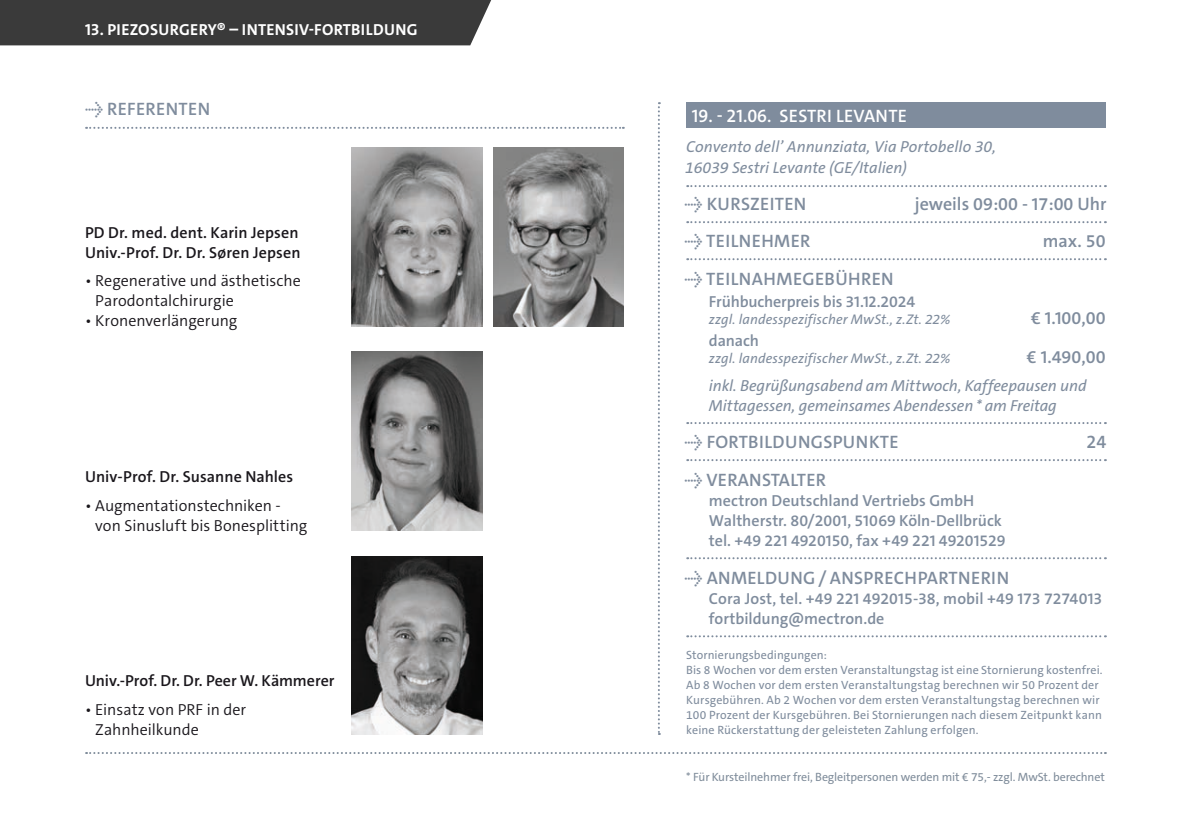
<style>
.page{position:relative;width:1191px;height:840px;background:#fff}
.page>*{position:absolute;margin:0;border:0;box-sizing:border-box;transform-origin:0 0}
.t1{font:600 18px "The Sans C5";letter-spacing:.02em;color:#7f8c9d}
.t2{font:600 18px "The Sans C5";letter-spacing:.02em;color:#fff}
.t3{font:600 18px "The Sans C5";color:#7f8c9d}
.t4{font:600 16px/20px "The Sans C5";color:#7f8c9d}
.t5{font:italic 16px/21px "The Sans C5";letter-spacing:-.005em;color:#7f8c9d}
.t6{font:300 16px/20px "The Sans C5";color:#1a171c}
.t7{font:600 16px/20px "The Sans C5";letter-spacing:.005em;color:#1a171c}
.t8{font:700 16px "The Sans C5";letter-spacing:.02em;color:#fff}
.t9{font:italic 14px "The Sans C5";letter-spacing:.005em;color:#7f8c9d}
.t10{font:12px/15px "The Sans C5";letter-spacing:.01em;color:#7f8c9d}
.t11{font:12px "The Sans C5";letter-spacing:-.01em;color:#808d9b}
</style>
<div class="page">
<svg style="left:86px;top:752px;width:1020px;height:1px"></svg>
<svg style="left:86px;top:127px;width:538px;height:2px"></svg>
<img style="left:351px;top:556px;width:131px;height:178px">
<img style="left:351px;top:351px;width:131px;height:179px">
<img style="left:351px;top:147px;width:131px;height:179px">
<img style="left:493px;top:147px;width:131px;height:179px">
<div style="left:0;top:0;width:491px;height:45px;background:#3a3a3a"></div>
<svg style="left:687px;top:185px;width:419px;height:2px"></svg>
<svg style="left:687px;top:221px;width:419px;height:2px"></svg>
<svg style="left:687px;top:258px;width:419px;height:2px"></svg>
<svg style="left:687px;top:422px;width:419px;height:2px"></svg>
<svg style="left:687px;top:459px;width:419px;height:2px"></svg>
<svg style="left:687px;top:557px;width:419px;height:2px"></svg>
<svg style="left:687px;top:635px;width:419px;height:2px"></svg>
<div style="left:686px;top:102px;width:420px;height:26px;background:#7f8c9d"></div>
<svg style="left:658px;top:102px;width:2px;height:632px"></svg>
<h2 class="t8" style="left:85px;top:19px;width:334px">13. PIEZOSURGERY® – INTENSIV-FORTBILDUNG</h2>
<h1 class="t1" style="left:85px;top:98px;width:127px">→ REFERENTEN</h1>
<h2 class="t7" style="left:85px;top:222px;width:217px">PD Dr. med. dent. Karin Jepsen<br>Univ.-Prof. Dr. Dr. Søren Jepsen</h2>
<h2 class="t6" style="left:95px;top:271px;width:207px;text-indent:-10px">• Regenerative und ästhetische<br>Parodontalchirurgie</h2>
<h2 class="t6" style="left:85px;top:311px;width:154px">• Kronenverlängerung</h2>
<h2 class="t7" style="left:85px;top:466px;width:210px">Univ-Prof. Dr. Susanne Nahles</h2>
<h2 class="t6" style="left:95px;top:495px;width:213px;text-indent:-10px">• Augmentationstechniken - von Sinusluft bis Bonesplitting</h2>
<h2 class="t7" style="left:85px;top:670px;width:251px">Univ.-Prof. Dr. Dr. Peer W. Kämmerer</h2>
<h2 class="t6" style="left:95px;top:699px;width:152px;text-indent:-10px">• Einsatz von PRF in der<br>Zahnheilkunde</h2>
<h1 class="t2" style="left:692px;top:104px;width:217px">19. - 21.06. SESTRI LEVANTE</h1>
<h2 class="t5" style="left:685px;top:136px;width:312px">Convento dell’ Annunziata, Via Portobello 30,<br>16039 Sestri Levante (GE/Italien)</h2>
<h1 class="t1" style="left:684px;top:192px;width:123px">→ KURSZEITEN</h1>
<h1 class="t3" style="left:915px;top:192px;width:193px">jeweils 09:00 - 17:00 Uhr</h1>
<h1 class="t1" style="left:684px;top:229px;width:127px">→ TEILNEHMER</h1>
<h1 class="t1" style="left:1042px;top:229px;width:64px">max. 50</h1>
<h1 class="t1" style="left:684px;top:267px;width:211px">→ TEILNAHMEGEBÜHREN</h1>
<h2 class="t4" style="left:709px;top:291px;width:208px">Frühbucherpreis bis 31.12.2024</h2>
<p class="t9" style="left:709px;top:310px;width:243px">zzgl. landesspezifischer MwSt.‚ z.Zt. 22%</p>
<h1 class="t1" style="left:1031px;top:306px;width:76px">€ 1.100,00</h1>
<h2 class="t4" style="left:709px;top:330px;width:52px">danach</h2>
<p class="t9" style="left:709px;top:349px;width:243px">zzgl. landesspezifischer MwSt.‚ z.Zt. 22%</p>
<h1 class="t1" style="left:1027px;top:345px;width:80px">€ 1.490,00</h1>
<h2 class="t5" style="left:709px;top:375px;width:379px;line-height:20px">inkl. Begrüßungsabend am Mittwoch, Kaffeepausen und<br>Mittagessen, gemeinsames Abendessen * am Freitag</h2>
<h1 class="t1" style="left:684px;top:430px;width:215px">→ FORTBILDUNGSPUNKTE</h1>
<h1 class="t1" style="left:1086px;top:430px;width:21px">24</h1>
<h1 class="t1" style="left:684px;top:468px;width:143px">→ VERANSTALTER</h1>
<h2 class="t4" style="left:709px;top:490px;width:298px">mectron Deutschland Vertriebs GmbH<br>Waltherstr. 80/2001, 51069 Köln-Dellbrück tel. +49 221 4920150, fax +49 221 49201529</h2>
<h1 class="t1" style="left:684px;top:566px;width:326px">→ ANMELDUNG / ANSPRECHPARTNERIN</h1>
<h2 class="t4" style="left:709px;top:588px;width:395px">Cora Jost, tel. +49 221 492015-38, mobil +49 173 7274013 fortbildung@mectron.de</h2>
<p class="t10" style="left:686px;top:647px;width:418px">Stornierungsbedingungen:<br>Bis 8 Wochen vor dem ersten Veranstaltungstag ist eine Stornierung kostenfrei.<br>Ab 8 Wochen vor dem ersten Veranstaltungstag berechnen wir 50 Prozent der Kursgebühren. Ab 2 Wochen vor dem ersten Veranstaltungstag berechnen wir 100 Prozent der Kursgebühren. Bei Stornierungen nach diesem Zeitpunkt kann keine Rückerstattung der geleisteten Zahlung erfolgen.</p>
<p class="t11" style="left:686px;top:768px;width:420px">* Für Kursteilnehmer frei, Begleitpersonen werden mit € 75,- zzgl. MwSt. berechnet</p>
</div>
